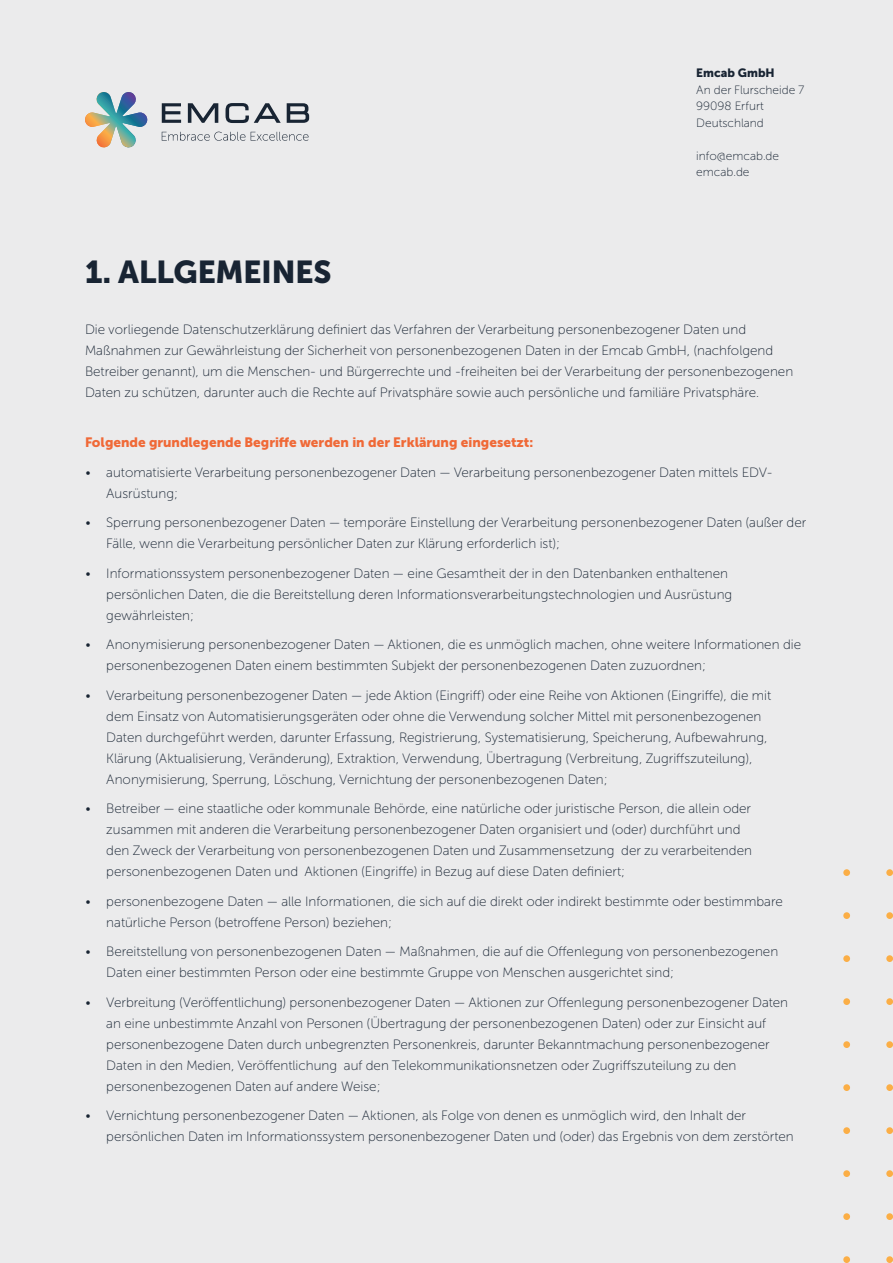
<style>
.page{position:relative;width:893px;height:1263px;background:#ebebec}
.page>*{position:absolute;margin:0;border:0;box-sizing:border-box;transform-origin:0 0}
.t1{font:31.5px "Museo Sans Cyrl 900";color:#182433}
.t2{font:13.5px/21px "Museo Sans Cyrl 100";color:#182433}
.t3{font:13.5px "Museo Sans Cyrl 900";color:#f06937}
.t4{font:12px/16.5px "Museo Sans Cyrl 100";color:#182433}
.t5{font:12px "Museo Sans Cyrl 900";color:#182433}
</style>
<div class="page">
<div style="left:843px;top:869px;width:7px;height:7px;background:#fbae46;border-radius:50%"></div>
<div style="left:886px;top:869px;width:7px;height:7px;background:#fbae46;border-radius:50%"></div>
<div style="left:843px;top:912px;width:7px;height:7px;background:#fbae46;border-radius:50%"></div>
<div style="left:886px;top:912px;width:7px;height:7px;background:#fbae46;border-radius:50%"></div>
<div style="left:843px;top:955px;width:7px;height:7px;background:#fbae46;border-radius:50%"></div>
<div style="left:886px;top:955px;width:7px;height:7px;background:#fbae46;border-radius:50%"></div>
<div style="left:843px;top:998px;width:7px;height:7px;background:#fbae46;border-radius:50%"></div>
<div style="left:886px;top:998px;width:7px;height:7px;background:#fbae46;border-radius:50%"></div>
<div style="left:843px;top:1041px;width:7px;height:7px;background:#fbae46;border-radius:50%"></div>
<div style="left:886px;top:1041px;width:7px;height:7px;background:#fbae46;border-radius:50%"></div>
<div style="left:843px;top:1084px;width:7px;height:7px;background:#fbae46;border-radius:50%"></div>
<div style="left:886px;top:1084px;width:7px;height:7px;background:#fbae46;border-radius:50%"></div>
<div style="left:843px;top:1127px;width:7px;height:7px;background:#fbae46;border-radius:50%"></div>
<div style="left:886px;top:1127px;width:7px;height:7px;background:#fbae46;border-radius:50%"></div>
<div style="left:843px;top:1170px;width:7px;height:7px;background:#fbae46;border-radius:50%"></div>
<div style="left:886px;top:1170px;width:7px;height:7px;background:#fbae46;border-radius:50%"></div>
<div style="left:843px;top:1213px;width:7px;height:7px;background:#fbae46;border-radius:50%"></div>
<div style="left:886px;top:1213px;width:7px;height:7px;background:#fbae46;border-radius:50%"></div>
<div style="left:843px;top:1256px;width:7px;height:7px;background:#fbae46;border-radius:50%"></div>
<div style="left:886px;top:1256px;width:7px;height:7px;background:#fbae46;border-radius:50%"></div>
<svg style="left:85px;top:92px;width:63px;height:56px"></svg>
<svg style="left:162px;top:103px;width:19px;height:20px"></svg>
<svg style="left:188px;top:103px;width:30px;height:20px"></svg>
<svg style="left:226px;top:103px;width:55px;height:20px"></svg>
<svg style="left:287px;top:103px;width:22px;height:20px"></svg>
<svg style="left:162px;top:132px;width:83px;height:9px"></svg>
<svg style="left:251px;top:132px;width:58px;height:9px"></svg>
<p class="t1" style="left:85px;top:254px;width:248px">1. ALLGEMEINES</p>
<p class="t5" style="left:696px;top:66px;width:80px">Emcab GmbH</p>
<p class="t4" style="left:696px;top:82px;width:110px">An der Flurscheide 7</p>
<p class="t4" style="left:696px;top:98px;width:69px">99098 Erfurt</p>
<p class="t4" style="left:696px;top:115px;width:69px">Deutschland</p>
<p class="t4" style="left:696px;top:148px;width:84px">info@emcab.de emcab.de</p>
<p class="t2" style="left:85px;top:319px;width:710px">Die vorliegende Datenschutzerklärung definiert das Verfahren der Verarbeitung personenbezogener Daten und Maßnahmen zur Gewährleistung der Sicherheit von personenbezogenen Daten in der Emcab GmbH, (nachfolgend Betreiber genannt), um die Menschen- und Bürgerrechte und -freiheiten bei der Verarbeitung der personenbezogenen Daten zu schützen, darunter auch die Rechte auf Privatsphäre sowie auch persönliche und familiäre Privatsphäre.</p>
<p class="t3" style="left:85px;top:435px;width:450px">Folgende grundlegende Begriffe werden in der Erklärung eingesetzt:</p>
<p class="t2" style="left:106px;top:462px;width:668px;text-indent:-21px">• automatisierte Verarbeitung personenbezogener Daten — Verarbeitung personenbezogener Daten mittels EDV-<br>Ausrüstung;</p>
<p class="t2" style="left:106px;top:512px;width:702px;text-indent:-21px">• Sperrung personenbezogener Daten — temporäre Einstellung der Verarbeitung personenbezogener Daten (außer der<br>Fälle, wenn die Verarbeitung persönlicher Daten zur Klärung erforderlich ist);</p>
<p class="t2" style="left:106px;top:563px;width:627px;text-indent:-21px">• Informationssystem personenbezogener Daten — eine Gesamtheit der in den Datenbanken enthaltenen persönlichen Daten, die die Bereitstellung deren Informationsverarbeitungstechnologien und Ausrüstung gewährleisten;</p>
<p class="t2" style="left:106px;top:634px;width:696px;text-indent:-21px">• Anonymisierung personenbezogener Daten — Aktionen, die es unmöglich machen, ohne weitere Informationen die personenbezogenen Daten einem bestimmten Subjekt der personenbezogenen Daten zuzuordnen;</p>
<p class="t2" style="left:106px;top:685px;width:666px;text-indent:-21px">• Verarbeitung personenbezogener Daten — jede Aktion (Eingriff) oder eine Reihe von Aktionen (Eingriffe), die mit dem Einsatz von Automatisierungsgeräten oder ohne die Verwendung solcher Mittel mit personenbezogenen Daten durchgeführt werden, darunter Erfassung, Registrierung, Systematisierung, Speicherung, Aufbewahrung, Klärung (Aktualisierung, Veränderung), Extraktion, Verwendung, Übertragung (Verbreitung, Zugriffszuteilung), Anonymisierung, Sperrung, Löschung, Vernichtung der personenbezogenen Daten;</p>
<p class="t2" style="left:106px;top:798px;width:647px;text-indent:-21px">• Betreiber — eine staatliche oder kommunale Behörde, eine natürliche oder juristische Person, die allein oder zusammen mit anderen die Verarbeitung personenbezogener Daten organisiert und (oder) durchführt und den Zweck der Verarbeitung von personenbezogenen Daten und Zusammensetzung der zu verarbeitenden personenbezogenen Daten und Aktionen (Eingriffe) in Bezug auf diese Daten definiert;</p>
<p class="t2" style="left:106px;top:891px;width:678px;text-indent:-21px">• personenbezogene Daten — alle Informationen, die sich auf die direkt oder indirekt bestimmte oder bestimmbare natürliche Person (betroffene Person) beziehen;</p>
<p class="t2" style="left:106px;top:941px;width:673px;text-indent:-21px">• Bereitstellung von personenbezogenen Daten — Maßnahmen, die auf die Offenlegung von personenbezogenen<br>Daten einer bestimmten Person oder eine bestimmte Gruppe von Menschen ausgerichtet sind;</p>
<p class="t2" style="left:106px;top:992px;width:683px;text-indent:-21px">• Verbreitung (Veröffentlichung) personenbezogener Daten — Aktionen zur Offenlegung personenbezogener Daten an eine unbestimmte Anzahl von Personen (Übertragung der personenbezogenen Daten) oder zur Einsicht auf personenbezogene Daten durch unbegrenzten Personenkreis, darunter Bekanntmachung personenbezogener Daten in den Medien, Veröffentlichung auf den Telekommunikationsnetzen oder Zugriffszuteilung zu den personenbezogenen Daten auf andere Weise;</p>
<p class="t2" style="left:106px;top:1105px;width:689px;text-indent:-21px">• Vernichtung personenbezogener Daten — Aktionen, als Folge von denen es unmöglich wird, den Inhalt der persönlichen Daten im Informationssystem personenbezogener Daten und (oder) das Ergebnis von dem zerstörten</p>
</div>
